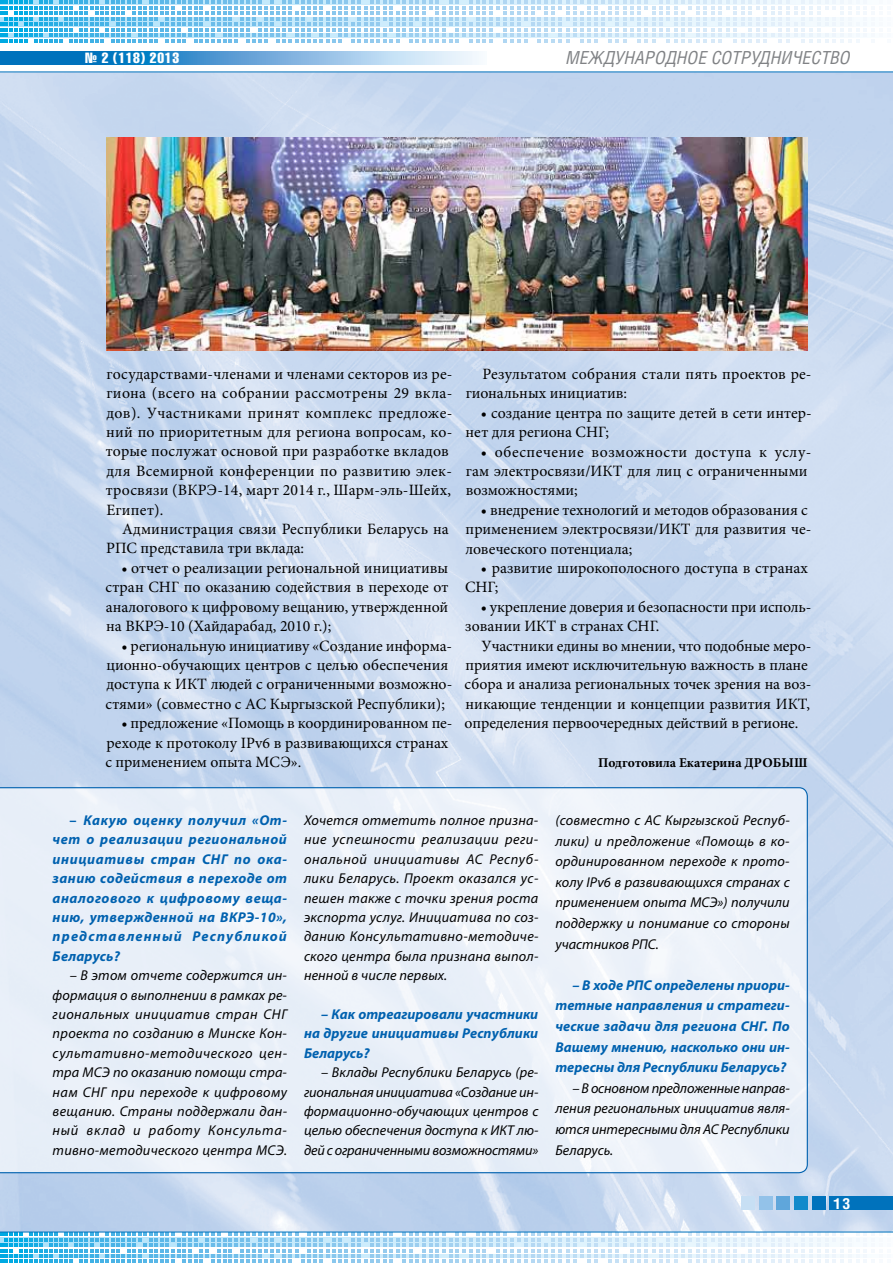
<style>
.page{position:relative;width:893px;height:1263px;background:#fff}
.page>*{position:absolute;margin:0;border:0;box-sizing:border-box;transform-origin:0 0}
.t1{font:italic 18px "Helios Cond C";letter-spacing:.01em;color:#808285}
.t2{font:15.75px/19.4px "Minion Pro";letter-spacing:.005em;color:#000}
.t3{font:700 15.15px "Helios Cond C";color:#fff;scale:1.11 1}
.t4{font:14.55px "Helios Compressed C";letter-spacing:.05em;color:#fff}
.t5{font:italic 14.25px/19.4px "Myriad Pro";letter-spacing:.01em;color:#000;text-align:justify}
.t6{font:italic 700 14.25px/19.4px "Myriad Pro";letter-spacing:.005em;color:#0061af;text-align:justify}
.t7{font:700 13.5px "Minion Pro";color:#000}
.s1{font-style:normal}
</style>
<div class="page">
<img style="left:0;top:73px;width:893px;height:1159px">
<svg style="left:0;top:787px;width:808px;height:386px"></svg>
<img style="left:106px;top:137px;width:702px;height:213px">
<svg style="left:0;top:1px;width:867px;height:42px"></svg>
<svg style="left:0;top:1233px;width:867px;height:30px"></svg>
<div style="left:829px;top:1196px;width:64px;height:14px;background:#0072bc"></div>
<hr style="left:0;top:72px;width:893px;height:1px;background:#0072bc">
<svg style="left:0;top:51px;width:479px;height:14px;background:#60a6d7"></svg>
<div style="left:794px;top:1196px;width:14px;height:14px;background:#118acb"></div>
<div style="left:812px;top:1196px;width:13px;height:14px;background:#0072bc"></div>
<div style="left:776px;top:1196px;width:14px;height:14px;background:#5fa6db"></div>
<div style="left:759px;top:1196px;width:14px;height:14px;background:#93c2e9"></div>
<div style="left:741px;top:1196px;width:14px;height:14px;background:#c7dff4"></div>
<hr style="left:0;top:1232px;width:893px;height:1px;background:#0072bc">
<p class="t4" style="left:85px;top:49px;width:96px">№ 2 (118) 2013</p>
<p class="t1" style="left:566px;top:47px;width:286px">Международное сотрудничество</p>
<p class="t2" style="left:106px;top:364px;width:348px">государствами-членами и членами секторов из ре&shy;гиона (всего на собрании рассмотрены 29 вкла&shy;дов). Участниками принят комплекс предложе&shy;ний по приоритетным для региона вопросам, ко&shy;торые послужат основой при разработке вкладов для Всемирной конференции по развитию элек&shy;тросвязи (ВКРЭ‑14, март 2014 г., Шарм-эль-Шейх, Египет).</p>
<p class="t2" style="left:106px;top:519px;width:344px;text-indent:16px">Администрация связи Республики Беларусь на<br>РПС представила три вклада:</p>
<p class="t2" style="left:105px;top:558px;width:345px;text-align:justify;text-indent:16px">• отчет о реализации региональной инициативы стран СНГ по оказанию содействия в переходе от аналогового к цифровому вещанию, утвержденной на ВКРЭ-10 (Хайдарабад, 2010 г.);</p>
<p class="t2" style="left:105px;top:636px;width:348px;text-indent:16px">• региональную инициативу «Создание информа&shy;ционно-обучающих центров с целью обеспечения доступа к ИКТ людей с ограниченными возможно&shy;стями» (совместно с АС Кыргызской Республики);</p>
<p class="t2" style="left:105px;top:713px;width:349px;text-indent:16px">• предложение «Помощь в координированном пе&shy;реходе к протоколу IPv6 в развивающихся странах с применением опыта МСЭ».</p>
<p class="t2" style="left:466px;top:364px;width:347px;text-indent:17px">Результатом собрания стали пять проектов ре&shy;гиональных инициатив:</p>
<p class="t2" style="left:466px;top:403px;width:347px;text-indent:15px">• создание центра по защите детей в сети интер&shy;нет для региона СНГ;</p>
<p class="t2" style="left:466px;top:442px;width:347px;text-indent:15px">• обеспечение возможности доступа к услу&shy;гам электросвязи/ИКТ для лиц с ограниченными возможностями;</p>
<p class="t2" style="left:465px;top:500px;width:348px;text-indent:15px">• внедрение технологий и методов образования с применением электросвязи/ИКТ для развития че&shy;ловеческого потенциала;</p>
<p class="t2" style="left:465px;top:558px;width:344px;text-indent:16px">• развитие широкополосного доступа в странах<br>СНГ;</p>
<p class="t2" style="left:465px;top:597px;width:348px;text-indent:15px">• укрепление доверия и безопасности при исполь&shy;зовании ИКТ в странах СНГ.</p>
<p class="t2" style="left:465px;top:636px;width:348px;text-indent:17px">Участники едины во мнении, что подобные меро&shy;приятия имеют исключительную важность в плане сбора и анализа региональных точек зрения на воз&shy;никающие тенденции и концепции развития ИКТ, определения первоочередных действий в регионе.</p>
<p class="t7" style="left:598px;top:753px;width:211px">Подготовила Екатерина Дробыш</p>
<p class="t6" style="left:53px;top:810px;width:236px;text-indent:17px"><span class="s1">–</span> Какую оценку получил «От&shy;чет о реализации региональной инициативы стран СНГ по ока&shy;занию содействия в переходе от аналогового к цифровому веща&shy;нию, утвержденной на ВКРЭ-10», представленный Республикой Беларусь?</p>
<p class="t5" style="left:53px;top:965px;width:236px;text-indent:17px">– В этом отчете содержится ин&shy;формация о выполнении в рамках ре&shy;гиональных инициатив стран СНГ проекта по созданию в Минске Кон&shy;сультативно-методического цен&shy;тра МСЭ по оказанию помощи стра&shy;нам СНГ при переходе к цифровому вещанию. Страны поддержали дан&shy;ный вклад и работу Консульта&shy;тивно-методического центра МСЭ.</p>
<p class="t5" style="left:304px;top:810px;width:236px">Хочется отметить полное призна&shy;ние успешности реализации реги&shy;ональной инициативы АС Респуб&shy;лики Беларусь. Проект оказался ус&shy;пешен также с точки зрения роста экспорта услуг. Инициатива по соз&shy;данию Консультативно-методиче&shy;ского центра была признана выпол&shy;ненной в числе первых.</p>
<p class="t6" style="left:304px;top:1004px;width:236px;text-indent:17px">– Как отреагировали участники на другие инициативы Республики Беларусь?</p>
<p class="t5" style="left:304px;top:1062px;width:236px;text-indent:17px">– Вклады Республики Беларусь (ре&shy;гиональная инициатива «Создание ин&shy;формационно-обучающих центров с целью обеспечения доступа к ИКТ лю&shy;дей с ограниченными возможностями»</p>
<p class="t5" style="left:555px;top:810px;width:236px;line-height:20.5px">(совместно с АС Кыргызской Респуб&shy;лики) и предложение «Помощь в ко&shy;ординированном переходе к прото&shy;колу IPv6 в развивающихся странах с применением опыта МСЭ») получили поддержку и понимание со стороны участников РПС.</p>
<p class="t6" style="left:555px;top:974px;width:236px;line-height:20.5px;text-indent:17px">– В ходе РПС определены приори&shy;тетные направления и стратеги&shy;ческие задачи для региона СНГ. По Вашему мнению, насколько они ин&shy;тересны для Республики Беларусь?</p>
<p class="t5" style="left:555px;top:1077px;width:236px;line-height:20.5px;text-indent:17px">– В основном предложенные направ&shy;ления региональных инициатив явля&shy;ются интересными для АС Республики Беларусь.</p>
<p class="t3" style="left:833px;top:1194px;width:17px">13</p>
</div>
